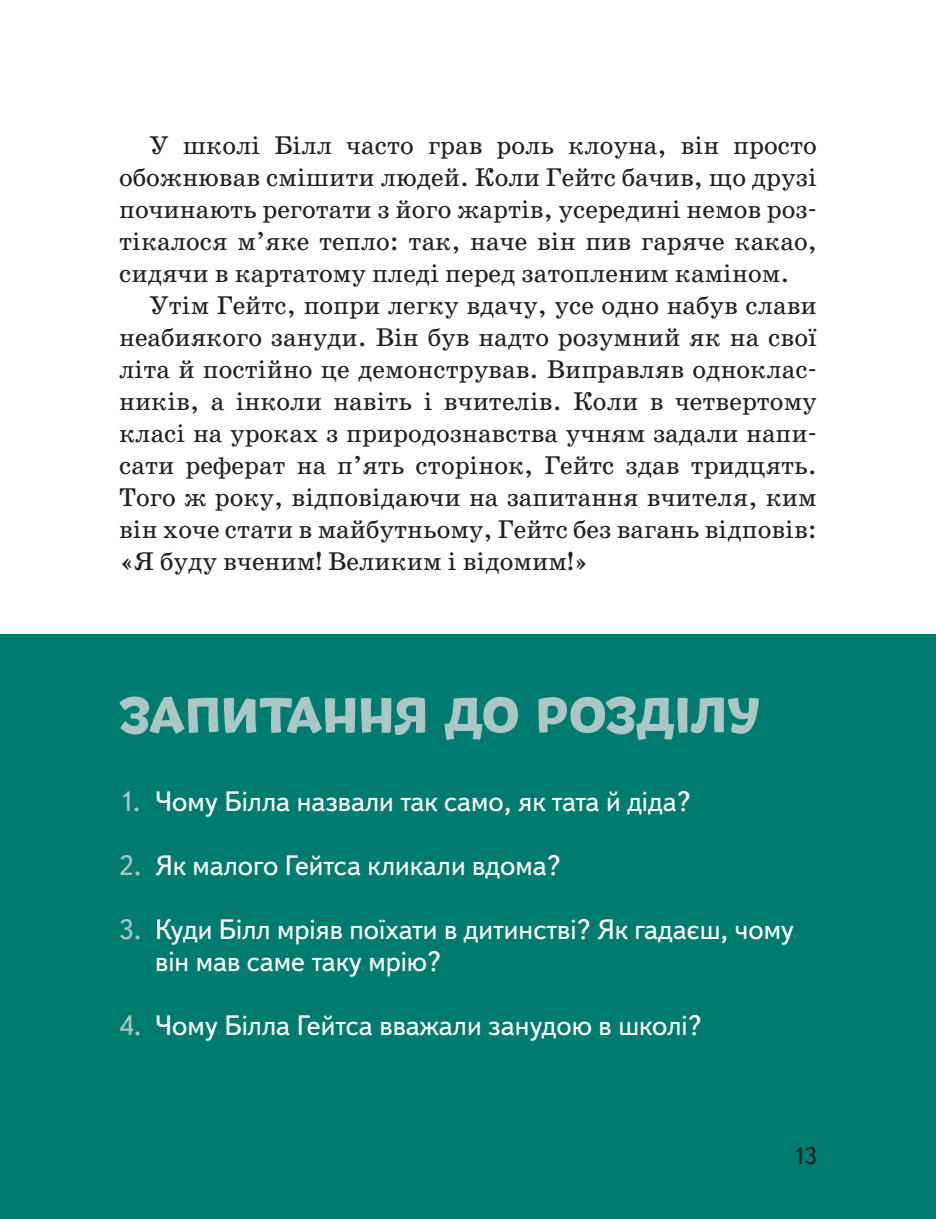
<style>
.page{position:relative;width:936px;height:1219px;background:#fff}
.page>*{position:absolute;margin:0;border:0;box-sizing:border-box;transform-origin:0 0}
.t1{font:700 60px "DR Agu Sans";letter-spacing:.01em;color:#aac7c5}
.t2{font:28px/32px "Textbook New";color:#fff}
.t3{font:26px/32px "School Book C";color:#231f20;text-align:justify}
.t4{font:24px "Textbook New";color:#231f20}
.s1{color:#aac7c5}
</style>
<div class="page">
<div style="left:1px;top:634px;width:934px;height:585px;background:#007b6f"></div>
<p class="t3" style="left:119px;top:130px;width:699px;text-indent:30px">У школі Білл часто грав роль клоуна, він просто обожнював смішити людей. Коли Гейтс бачив, що друзі починають реготати з його жартів, усередині немов роз&shy;тікалося м’яке тепло: так, наче він пив гаряче какао, сидячи в картатому пледі перед затопленим каміном.</p>
<p class="t3" style="left:119px;top:290px;width:699px;text-indent:30px">Утім Гейтс, попри легку вдачу, усе одно набув слави неабиякого зануди. Він був надто розумний як на свої літа й постійно це демонстрував. Виправляв одноклас&shy;ників, а інколи навіть і вчителів. Коли в четвертому класі на уроках з природознавства учням задали напи&shy;сати реферат на п’ять сторінок, Гейтс здав тридцять.<br>Того ж року, відповідаючи на запитання вчителя, ким він хоче стати в майбутньому, Гейтс без вагань відповів: «Я буду вченим! Великим і відомим!»</p>
<h1 class="t1" style="left:119px;top:678px;width:642px">ЗАПИТАННЯ ДО РОЗДІЛУ</h1>
<p class="t2" style="left:119px;top:786px;width:573px"><span class="s1">1.</span> Чому Білла назвали так само, як тата й діда?</p>
<p class="t2" style="left:119px;top:850px;width:443px"><span class="s1">2.</span> Як малого Гейтса кликали вдома?</p>
<p class="t2" style="left:155px;top:914px;width:640px;text-indent:-36px"><span class="s1">3.</span> Куди Білл мріяв поїхати в дитинстві? Як гадаєш, чому він мав саме таку мрію?</p>
<p class="t2" style="left:119px;top:1010px;width:584px"><span class="s1">4.</span> Чому Білла Гейтса вважали занудою в школі?</p>
<p class="t4" style="left:792px;top:1141px;width:25px">13</p>
</div>
